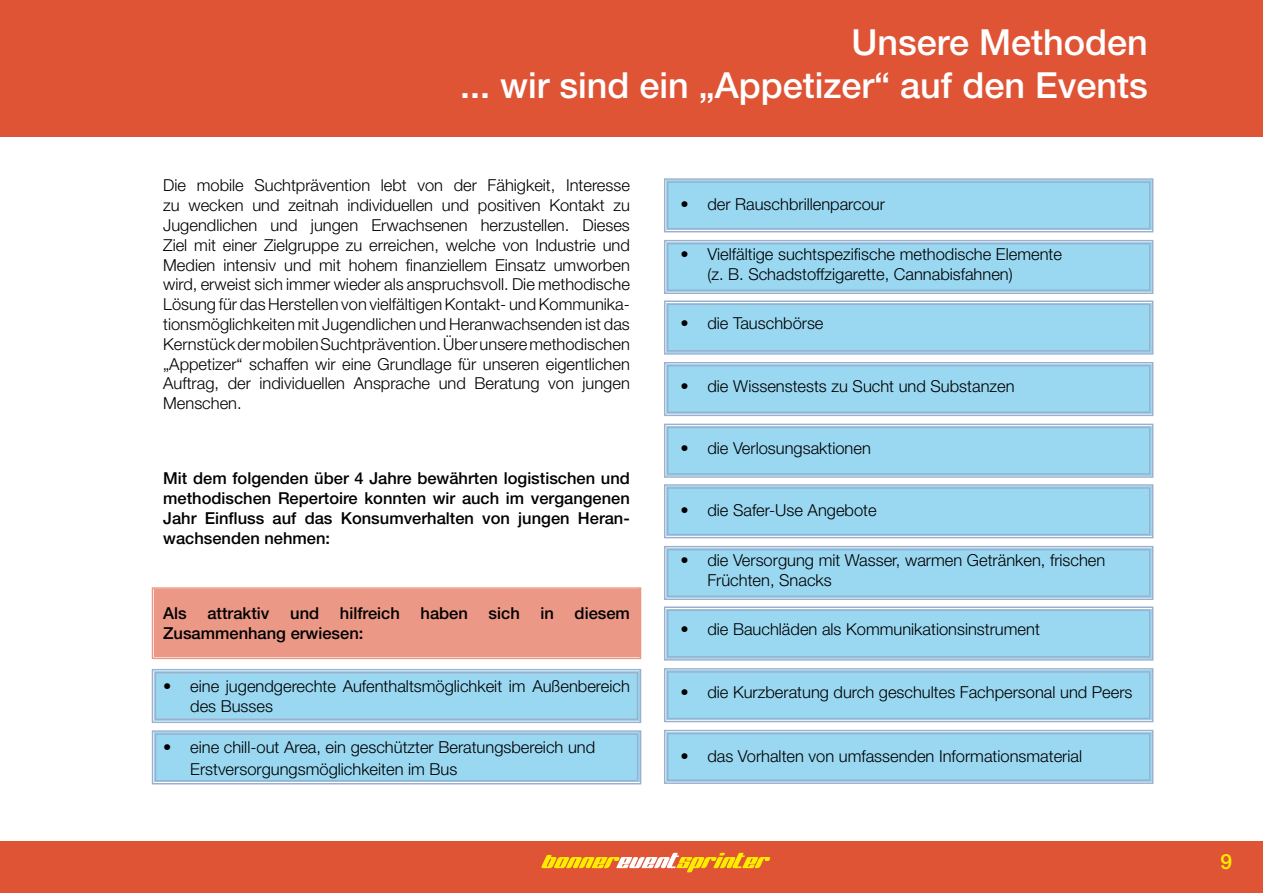
<style>
.page{position:relative;width:1263px;height:893px;background:#fff}
.page>*{position:absolute;margin:0;border:0;box-sizing:border-box;transform-origin:0 0}
.t1{font:500 36px/43.2px "Helvetica Neue";color:#fff;text-align:right}
.t2{font:500 21px "Helvetica Neue";color:#ffed00}
.t3{font:300 16.5px/19.8px "Helvetica Neue";color:#000}
.t4{font:500 16.5px/19.8px "Helvetica Neue";color:#000;text-align:justify}
</style>
<div class="page">
<div style="left:0;top:841px;width:1263px;height:52px;background:#e05436"></div>
<div style="left:0;top:0;width:1263px;height:136px;background:#e05436"></div>
<svg style="left:541px;top:853px;width:229px;height:19px"></svg>
<svg style="left:664px;top:240px;width:490px;height:115px;background:#a1d5ee"></svg>
<svg style="left:664px;top:362px;width:490px;height:54px;background:#9cd4ed"></svg>
<svg style="left:664px;top:423px;width:490px;height:116px;background:#a2d6ee"></svg>
<svg style="left:664px;top:546px;width:490px;height:115px;background:#a1d5ee"></svg>
<svg style="left:664px;top:668px;width:490px;height:55px;background:#9dd4ee"></svg>
<svg style="left:664px;top:729px;width:490px;height:55px;background:#9dd4ee"></svg>
<svg style="left:151px;top:669px;width:491px;height:54px;background:#9cd4ed"></svg>
<svg style="left:151px;top:730px;width:491px;height:55px;background:#9ed4ee"></svg>
<svg style="left:664px;top:178px;width:490px;height:55px;background:#9dd4ee"></svg>
<div style="left:151px;top:587px;width:491px;height:73px;background:#ec9886"></div>
<h1 class="t1" style="left:460px;top:20px;width:689px">Unsere Methoden<br>... wir sind ein „Appetizer“ auf den Events</h1>
<p class="t3" style="left:163px;top:175px;width:468px;text-align:justify">Die mobile Suchtprävention lebt von der Fähigkeit, Interesse zu wecken und zeitnah individuellen und positiven Kontakt zu Jugendlichen und jungen Erwachsenen herzustellen. Dieses Ziel mit einer Zielgruppe zu erreichen, welche von Industrie und Medien intensiv und mit hohem finanziellem Einsatz umworben wird, erweist sich immer wieder als anspruchsvoll. Die methodische Lösung für das Herstellen von vielfältigen Kontakt- und Kommunika&shy;tionsmöglichkeiten mit Jugendlichen und Heranwachsenden ist das Kernstück der mobilen Suchtprävention. Über unsere methodischen „Appetizer“ schaffen wir eine Grundlage für unseren eigentlichen Auftrag, der individuellen Ansprache und Beratung von jungen Menschen.</p>
<p class="t4" style="left:163px;top:468px;width:468px">Mit dem folgenden über 4 Jahre bewährten logistischen und methodischen Repertoire konnten wir auch im vergangenen Jahr Einfluss auf das Konsumverhalten von jungen Heran&shy;wachsenden nehmen:</p>
<p class="t4" style="left:163px;top:603px;width:25px">Als</p>
<p class="t4" style="left:207px;top:603px;width:64px">attraktiv</p>
<p class="t4" style="left:290px;top:603px;width:31px">und</p>
<p class="t4" style="left:340px;top:603px;width:61px">hilfreich</p>
<p class="t4" style="left:420px;top:603px;width:49px">haben</p>
<p class="t4" style="left:489px;top:603px;width:33px">sich</p>
<p class="t4" style="left:540px;top:603px;width:15px">in</p>
<p class="t4" style="left:575px;top:603px;width:57px">diesem</p>
<p class="t4" style="left:163px;top:623px;width:202px">Zusammenhang erwiesen:</p>
<p class="t3" style="left:190px;top:676px;width:441px;text-indent:-27px">• eine jugendgerechte Aufenthaltsmöglichkeit im Außenbereich des Busses</p>
<p class="t3" style="left:190px;top:736px;width:406px;line-height:21.6px;text-indent:-27px">• eine chill-out Area, ein geschützter Beratungsbereich und<br>Erstversorgungsmöglichkeiten im Bus</p>
<p class="t3" style="left:680px;top:194px;width:206px">• der Rauschbrillenparcour</p>
<p class="t3" style="left:707px;top:244px;width:356px;text-indent:-27px">• Vielfältige suchtspezifische methodische Elemente (z. B. Schadstoffzigarette, Cannabisfahnen)</p>
<p class="t3" style="left:680px;top:313px;width:145px">• die Tauschbörse</p>
<p class="t3" style="left:680px;top:375px;width:336px">• die Wissenstests zu Sucht und Substanzen</p>
<p class="t3" style="left:680px;top:438px;width:192px">• die Verlosungsaktionen</p>
<p class="t3" style="left:680px;top:500px;width:198px">• die Safer-Use Angebote</p>
<p class="t3" style="left:707px;top:550px;width:399px;text-indent:-27px">• die Versorgung mit Wasser, warmen Getränken, frischen<br>Früchten, Snacks</p>
<p class="t3" style="left:680px;top:619px;width:361px">• die Bauchläden als Kommunikationsinstrument</p>
<p class="t3" style="left:680px;top:681px;width:454px">• die Kurzberatung durch geschultes Fachpersonal und Peers</p>
<p class="t3" style="left:680px;top:745px;width:403px">• das Vorhalten von umfassenden Informationsmaterial</p>
<p class="t2" style="left:1220px;top:849px;width:13px">9</p>
</div>
